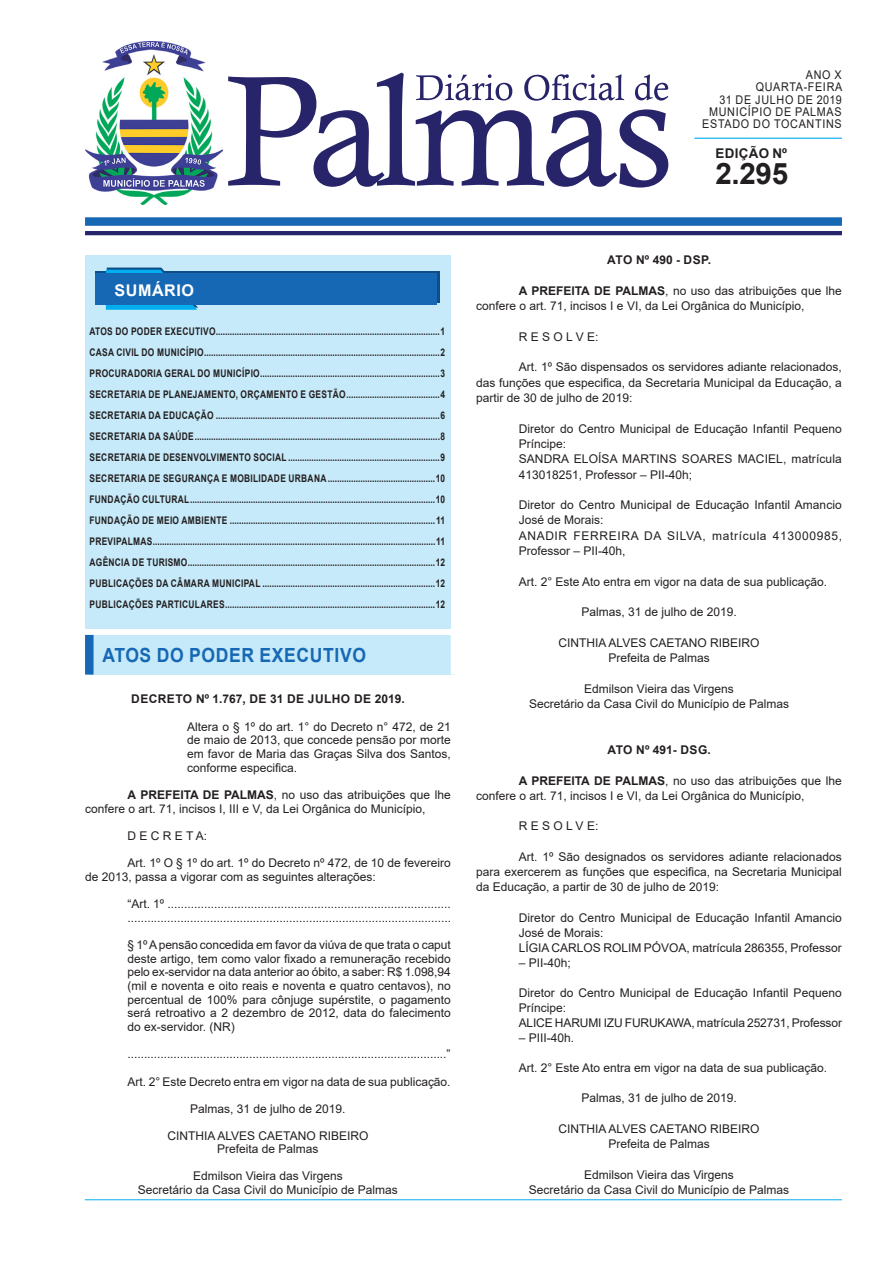
<style>
.page{position:relative;width:893px;height:1263px;background:#fff}
.page>*{position:absolute;margin:0;border:0;box-sizing:border-box;transform-origin:0 0}
.t1{font:700 29.55px "Arial";color:#231f20}
.t2{font:700 19.5px "Arial";letter-spacing:.035em;color:#1768b4;scale:.9 1}
.t3{font:700 16.2px "Arial";letter-spacing:.035em;color:#fff}
.t4{font:700 13.35px "Arial";letter-spacing:.025em;color:#231f20}
.t5{font:12px/15.3px "Arial";color:#231f20}
.t6{font:12px/12.3px "Arial";letter-spacing:.065em;color:#231f20;text-align:right;scale:.9 1}
.t7{font:700 12px "Arial";letter-spacing:.02em;color:#231f20}
.t8{font:700 10.5px/21px "Arial";letter-spacing:.035em;color:#231f20;text-align:justify;scale:.8 1}
.s1{font-weight:700}
</style>
<div class="page">
<div style="left:85px;top:255px;width:365px;height:373px;background:#c6eafa"></div>
<div style="left:85px;top:217px;width:757px;height:9px;background:#1768b4"></div>
<hr style="left:85px;top:231px;width:757px;height:4px;background:#28246a">
<hr style="left:694px;top:138px;width:148px;height:1px;background:#00aeef">
<svg style="left:228px;top:73px;width:440px;height:115px"></svg>
<svg style="left:96px;top:272px;width:344px;height:31px"></svg>
<svg style="left:106px;top:268px;width:92px;height:42px"></svg>
<div style="left:96px;top:274px;width:341px;height:31px;background:#1768b4"></div>
<img style="left:85px;top:41px;width:138px;height:164px">
<hr style="left:85px;top:1199px;width:757px;height:1px;background:#00aeef">
<div style="left:89px;top:635px;width:366px;height:40px;background:#c6eafa"></div>
<div style="left:85px;top:635px;width:9px;height:40px;background:#1768b4"></div>
<div style="left:451px;top:635px;width:8px;height:40px;background:#fff"></div>
<p class="t6" style="left:702px;top:69px;width:157px">ANO X<br>QUARTA-FEIRA<br>31 DE JULHO DE 2019<br>MUNICÍPIO DE PALMAS<br>ESTADO DO TOCANTINS</p>
<h1 class="t1" style="left:715px;top:153px;width:74px">2.295</h1>
<p class="t4" style="left:716px;top:144px;width:73px">EDIÇÃO Nº</p>
<h3 class="t3" style="left:114px;top:279px;width:81px">SUMÁRIO</h3>
<p class="t8" style="left:89px;top:321px;width:446px">ATOS DO PODER EXECUTIVO................................................................................................1<br>CASA CIVIL DO MUNICÍPIO.....................................................................................................2<br>PROCURADORIA GERAL DO MUNICÍPIO.............................................................................3<br>SECRETARIA DE PLANEJAMENTO, ORÇAMENTO E GESTÃO........................................4<br>SECRETARIA DA EDUCAÇÃO ................................................................................................6<br>SECRETARIA DA SAÚDE.........................................................................................................8<br>SECRETARIA DE DESENVOLVIMENTO SOCIAL .................................................................9<br>SECRETARIA DE SEGURANÇA E MOBILIDADE URBANA ..............................................10<br>FUNDAÇÃO CULTURAL.........................................................................................................10<br>FUNDAÇÃO DE MEIO AMBIENTE ........................................................................................11<br>PREVIPALMAS.........................................................................................................................11<br>AGÊNCIA DE TURISMO..........................................................................................................12<br>PUBLICAÇÕES DA CÂMARA MUNICIPAL ..........................................................................12<br>PUBLICAÇÕES PARTICULARES..........................................................................................12</p>
<h2 class="t2" style="left:102px;top:641px;width:294px">ATOS DO PODER EXECUTIVO</h2>
<p class="t7" style="left:131px;top:691px;width:275px">DECRETO Nº 1.767, DE 31 DE JULHO DE 2019.</p>
<p class="t5" style="left:187px;top:720px;width:265px;line-height:13.6px;text-align:justify">Altera o § 1º do art. 1° do Decreto n° 472, de 21 de maio de 2013, que concede pensão por morte em favor de Maria das Graças Silva dos Santos, conforme especifica.</p>
<p class="t5" style="left:85px;top:788px;width:367px;line-height:13.6px;text-indent:43px"><span class="s1">A PREFEITA DE PALMAS</span>, no uso das atribuições que lhe confere o art. 71, incisos I, III e V, da Lei Orgânica do Município,</p>
<p class="t5" style="left:128px;top:828px;width:81px">D E C R E T A:</p>
<p class="t5" style="left:85px;top:856px;width:367px;line-height:13.6px;text-indent:43px">Art. 1º O § 1º do art. 1º do Decreto nº 472, de 10 de fevereiro de 2013, passa a vigorar com as seguintes alterações:</p>
<p class="t5" style="left:128px;top:897px;width:325px;line-height:13.6px">“Art. 1º ..................................................................................... ..................................................................................................</p>
<p class="t5" style="left:128px;top:938px;width:325px;line-height:13.6px;text-align:justify">§ 1º A pensão concedida em favor da viúva de que trata o caput deste artigo, tem como valor fixado a remuneração recebido pelo ex-servidor na data anterior ao óbito, a saber: R$ 1.098,94 (mil e noventa e oito reais e noventa e quatro centavos), no percentual de 100% para cônjuge supérstite, o pagamento será retroativo a 2 dezembro de 2012, data do falecimento do ex-servidor. (NR)</p>
<p class="t5" style="left:128px;top:1046px;width:324px">.................................................................................................”</p>
<p class="t5" style="left:128px;top:1074px;width:325px">Art. 2° Este Decreto entra em vigor na data de sua publicação.</p>
<p class="t5" style="left:190px;top:1101px;width:157px">Palmas, 31 de julho de 2019.</p>
<p class="t5" style="left:167px;top:1128px;width:202px;line-height:13.5px;text-align:center">CINTHIA ALVES CAETANO RIBEIRO<br>Prefeita de Palmas</p>
<p class="t5" style="left:138px;top:1169px;width:262px;line-height:13.5px;text-align:center">Edmilson Vieira das Virgens<br>Secretário da Casa Civil do Município de Palmas</p>
<p class="t7" style="left:607px;top:252px;width:105px">ATO Nº 490 - DSP.</p>
<p class="t5" style="left:476px;top:283px;width:367px;text-indent:43px"><span class="s1">A PREFEITA DE PALMAS</span>, no uso das atribuições que lhe confere o art. 71, incisos I e VI, da Lei Orgânica do Município,</p>
<p class="t5" style="left:519px;top:329px;width:81px">R E S O L V E:</p>
<p class="t5" style="left:476px;top:359px;width:367px;text-align:justify;text-indent:43px">Art. 1º São dispensados os servidores adiante relacionados, das funções que especifica, da Secretaria Municipal da Educação, a partir de 30 de julho de 2019:</p>
<p class="t5" style="left:519px;top:421px;width:325px">Diretor do Centro Municipal de Educação Infantil Pequeno Príncipe:<br>SANDRA ELOÍSA MARTINS SOARES MACIEL, matrícula 413018251, Professor – PII-40h;</p>
<p class="t5" style="left:519px;top:497px;width:325px">Diretor do Centro Municipal de Educação Infantil Amancio José de Morais:<br>ANADIR FERREIRA DA SILVA, matrícula 413000985, Professor – PII-40h,</p>
<p class="t5" style="left:519px;top:574px;width:310px">Art. 2° Este Ato entra em vigor na data de sua publicação.</p>
<p class="t5" style="left:581px;top:604px;width:157px">Palmas, 31 de julho de 2019.</p>
<p class="t5" style="left:559px;top:635px;width:202px;text-align:center">CINTHIA ALVES CAETANO RIBEIRO<br>Prefeita de Palmas</p>
<p class="t5" style="left:529px;top:681px;width:262px;text-align:center">Edmilson Vieira das Virgens<br>Secretário da Casa Civil do Município de Palmas</p>
<p class="t7" style="left:607px;top:741px;width:105px">ATO Nº 491- DSG.</p>
<p class="t5" style="left:476px;top:773px;width:367px;text-indent:43px"><span class="s1">A PREFEITA DE PALMAS</span>, no uso das atribuições que lhe confere o art. 71, incisos I e VI, da Lei Orgânica do Município,</p>
<p class="t5" style="left:519px;top:818px;width:81px">R E S O L V E:</p>
<p class="t5" style="left:476px;top:849px;width:367px;text-align:justify;text-indent:43px">Art. 1º São designados os servidores adiante relacionados para exercerem as funções que especifica, na Secretaria Municipal da Educação, a partir de 30 de julho de 2019:</p>
<p class="t5" style="left:519px;top:910px;width:325px">Diretor do Centro Municipal de Educação Infantil Amancio<br>José de Morais:<br>LÍGIA CARLOS ROLIM PÓVOA, matrícula 286355, Professor</p>
<p class="t5" style="left:519px;top:955px;width:54px">– PII-40h;</p>
<p class="t5" style="left:519px;top:985px;width:325px">Diretor do Centro Municipal de Educação Infantil Pequeno<br>Príncipe:<br>ALICE HARUMI IZU FURUKAWA, matrícula 252731, Professor</p>
<p class="t5" style="left:519px;top:1030px;width:57px">– PIII-40h.</p>
<p class="t5" style="left:519px;top:1060px;width:310px">Art. 2° Este Ato entra em vigor na data de sua publicação.</p>
<p class="t5" style="left:581px;top:1090px;width:157px">Palmas, 31 de julho de 2019.</p>
<p class="t5" style="left:559px;top:1121px;width:202px;text-align:center">CINTHIA ALVES CAETANO RIBEIRO<br>Prefeita de Palmas</p>
<p class="t5" style="left:529px;top:1167px;width:262px;text-align:center">Edmilson Vieira das Virgens<br>Secretário da Casa Civil do Município de Palmas</p>
</div>
